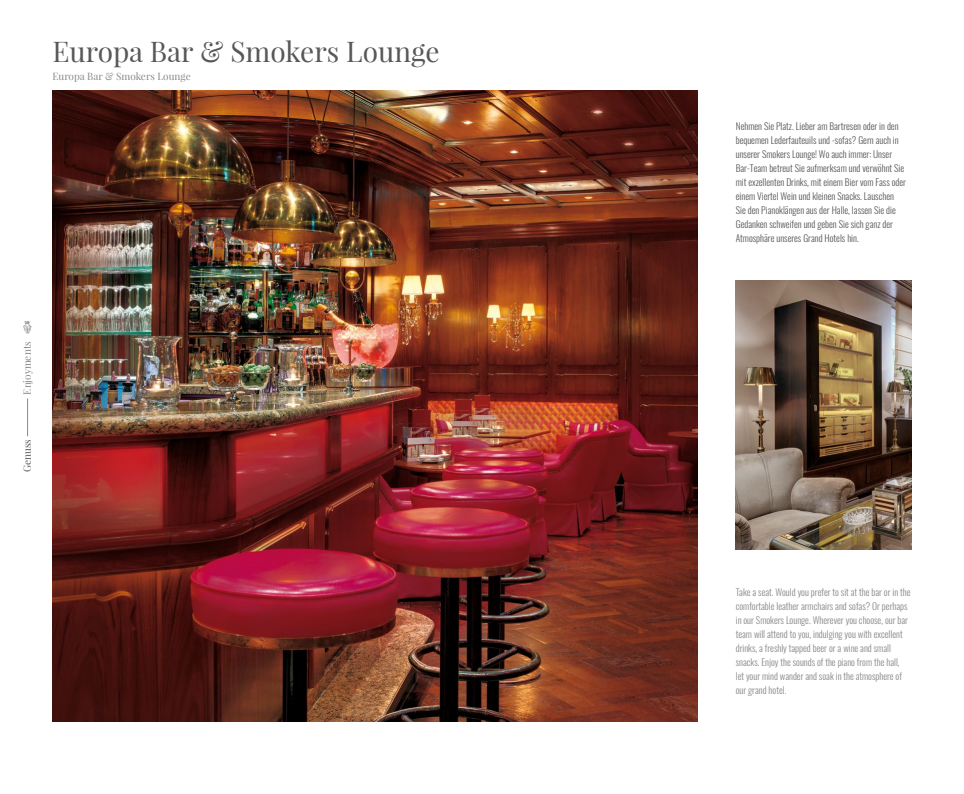
<style>
.page{position:relative;width:964px;height:794px;background:#fff}
.page>*{position:absolute;margin:0;border:0;box-sizing:border-box;transform-origin:0 0}
.t1{font:28px "Playfair Display";color:#58585a}
.t2{font:10px "Playfair Display";color:#87888a}
.t3{font:10px "Playfair Display";color:#58585a}
.t4{font:300 9.5px/14px "Oswald";color:#58585a}
.t5{font:300 9.5px/14px "Oswald";color:#87888a}
</style>
<div class="page">
<img style="left:52px;top:91px;width:645px;height:630px">
<img style="left:736px;top:280px;width:175px;height:269px">
<hr style="left:27px;top:398px;width:1px;height:38px;background:#87888a">
<svg style="left:23px;top:320px;width:8px;height:14px"></svg>
<h1 class="t1" style="left:52px;top:33px;width:389px">Europa Bar &amp; Smokers Lounge</h1>
<p class="t2" style="left:52px;top:69px;width:140px">Europa Bar &amp; Smokers Lounge</p>
<p class="t2" style="left:21px;top:394px;width:55px;rotate:-90deg">Enjoyments</p>
<p class="t3" style="left:21px;top:472px;width:34px;rotate:-90deg">Genuss</p>
<p class="t4" style="left:736px;top:118px;width:172px">Nehmen Sie Platz. Lieber am Bartresen oder in den bequemen Lederfauteuils und -sofas? Gern auch in unserer Smokers Lounge! Wo auch immer: Unser Bar-Team betreut Sie aufmerksam und verwöhnt Sie mit exzellenten Drinks, mit einem Bier vom Fass oder einem Viertel Wein und kleinen Snacks. Lauschen Sie den Pianoklängen aus der Halle, lassen Sie die Gedanken schweifen und geben Sie sich ganz der Atmosphäre unseres Grand Hotels hin.</p>
<p class="t5" style="left:736px;top:583px;width:176px">Take a seat. Would you prefer to sit at the bar or in the comfortable leather armchairs and sofas? Or perhaps in our Smokers Lounge. Wherever you choose, our bar team will attend to you, indulging you with excellent drinks, a freshly tapped beer or a wine and small snacks. Enjoy the sounds of the piano from the hall,<br>let your mind wander and soak in the atmosphere of our grand hotel.</p>
</div>
